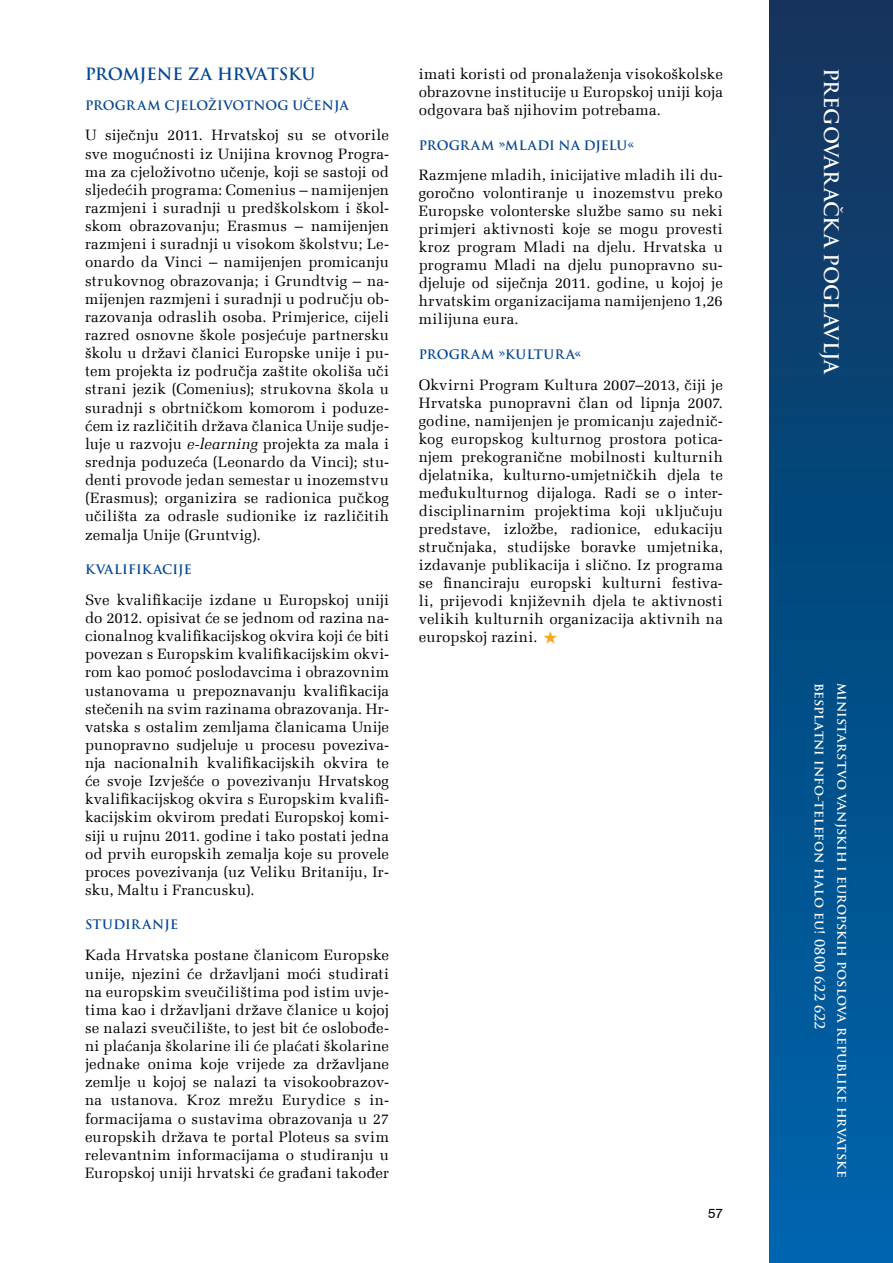
<style>
.page{position:relative;width:893px;height:1263px;background:#fff}
.page>*{position:absolute;margin:0;border:0;box-sizing:border-box;transform-origin:0 0}
.t1{font:700 19.5px "Trajan Pro";letter-spacing:-.01em;color:#fff}
.t2{font:700 16.5px "Trajan Pro";letter-spacing:-.005em;color:#034694}
.t3{font:15px/18.1px "Melior LT";letter-spacing:.015em;color:#000;text-align:justify}
.t4{font:700 13.5px "Trajan Pro";color:#fff}
.t5{font:13.5px "Swiss 721 BT";color:#000}
.t6{font:700 12.75px "Trajan Pro";letter-spacing:.015em;color:#034694}
.s1{font-style:italic}
</style>
<div class="page">
<div style="left:770px;top:0;width:123px;height:1263px;background:linear-gradient(to bottom,#11335b,#0065ac)"></div>
<p class="t2" style="left:85px;top:64px;width:232px">PROMJENE ZA HRVATSKU</p>
<p class="t6" style="left:85px;top:97px;width:265px">PROGRAM CJELOŽIVOTNOG UČENJA</p>
<p class="t3" style="left:85px;top:126px;width:306px">U siječnju 2011. Hrvatskoj su se otvorile sve mogućnosti iz Unijina krovnog Progra&shy;ma za cjeloživotno učenje, koji se sastoji od sljedećih programa: Comenius – namijenjen razmjeni i suradnji u predškolskom i škol&shy;skom obrazovanju; Erasmus – namijenjen razmjeni i suradnji u visokom školstvu; Le&shy;onardo da Vinci – namijenjen promicanju strukovnog obrazovanja; i Grundtvig – na&shy;mijenjen razmjeni i suradnji u području ob&shy;razovanja odraslih osoba. Primjerice, cijeli razred osnovne škole posjećuje partnersku školu u državi članici Europske unije i pu&shy;tem projekta iz područja zaštite okoliša uči strani jezik (Comenius); strukovna škola u suradnji s obrtničkom komorom i poduze&shy;ćem iz različitih država članica Unije sudje&shy;luje u razvoju <span class="s1">e-learning</span> projekta za mala i srednja poduzeća (Leonardo da Vinci); stu&shy;denti provode jedan semestar u inozemstvu (Erasmus); organizira se radionica pučkog učilišta za odrasle sudionike iz različitih zemalja Unije (Gruntvig).</p>
<p class="t6" style="left:85px;top:561px;width:108px">KVALIFIKACIJE</p>
<p class="t3" style="left:85px;top:591px;width:306px">Sve kvalifikacije izdane u Europskoj uniji do 2012. opisivat će se jednom od razina na&shy;cionalnog kvalifikacijskog okvira koji će biti povezan s Europskim kvalifikacijskim okvi&shy;rom kao pomoć poslodavcima i obrazovnim ustanovama u prepoznavanju kvalifikacija stečenih na svim razinama obrazovanja. Hr&shy;vatska s ostalim zemljama članicama Unije punopravno sudjeluje u procesu poveziva&shy;nja nacionalnih kvalifikacijskih okvira te će svoje Izvješće o povezivanju Hrvatskog kvalifikacijskog okvira s Europskim kvalifi&shy;kacijskim okvirom predati Europskoj komi&shy;siji u rujnu 2011. godine i tako postati jedna od prvih europskih zemalja koje su provele proces povezivanja (uz Veliku Britaniju, Ir&shy;sku, Maltu i Francusku).</p>
<p class="t6" style="left:85px;top:917px;width:95px">STUDIRANJE</p>
<p class="t3" style="left:85px;top:946px;width:306px">Kada Hrvatska postane članicom Europske unije, njezini će državljani moći studirati na europskim sveučilištima pod istim uvje&shy;tima kao i državljani države članice u kojoj se nalazi sveučilište, to jest bit će oslobođe&shy;ni plaćanja školarine ili će plaćati školarine jednake onima koje vrijede za državljane zemlje u kojoj se nalazi ta visokoobrazov&shy;na ustanova. Kroz mrežu Eurydice s in&shy;formacijama o sustavima obrazovanja u 27 europskih država te portal Ploteus sa svim relevantnim informacijama o studiranju u Europskoj uniji hrvatski će građani također</p>
<p class="t3" style="left:419px;top:65px;width:305px">imati koristi od pronalaženja visokoškolske obrazovne institucije u Europskoj uniji koja odgovara baš njihovim potrebama.</p>
<p class="t6" style="left:419px;top:137px;width:217px">PROGRAM »MLADI NA DJELU«</p>
<p class="t3" style="left:419px;top:166px;width:306px">Razmjene mladih, inicijative mladih ili du&shy;goročno volontiranje u inozemstvu preko Europske volonterske službe samo su neki primjeri aktivnosti koje se mogu provesti kroz program Mladi na djelu. Hrvatska u programu Mladi na djelu punopravno su&shy;djeluje od siječnja 2011. godine, u kojoj je hrvatskim organizacijama namijenjeno 1,26 milijuna eura.</p>
<p class="t6" style="left:419px;top:346px;width:164px">PROGRAM »KULTURA«</p>
<p class="t3" style="left:419px;top:376px;width:306px">Okvirni Program Kultura 2007–2013, čiji je Hrvatska punopravni član od lipnja 2007. godine, namijenjen je promicanju zajednič&shy;kog europskog kulturnog prostora potica&shy;njem prekogranične mobilnosti kulturnih djelatnika, kulturno-umjetničkih djela te međukulturnog dijaloga. Radi se o inter&shy;disciplinarnim projektima koji uključuju predstave, izložbe, radionice, edukaciju stručnjaka, studijske boravke umjetnika, izdavanje publikacija i slično. Iz programa se financiraju europski kulturni festiva&shy;li, prijevodi književnih djela te aktivnosti velikih kulturnih organizacija aktivnih na europskoj razini.</p>
<p class="t5" style="left:708px;top:1205px;width:16px">57</p>
<h1 class="t1" style="left:843px;top:68px;width:310px;rotate:90deg">PREGOVARAČKA POGLAVLJA</h1>
<p class="t4" style="left:828px;top:682px;width:348px;rotate:90deg">BESPLATNI INFO-TELEFON HALO EU! 0800 622 622</p>
<p class="t4" style="left:851px;top:682px;width:497px;rotate:90deg">MINISTARSTVO VANJSKIH I EUROPSKIH POSLOVA REPUBLIKE HRVATSKE</p>
</div>
